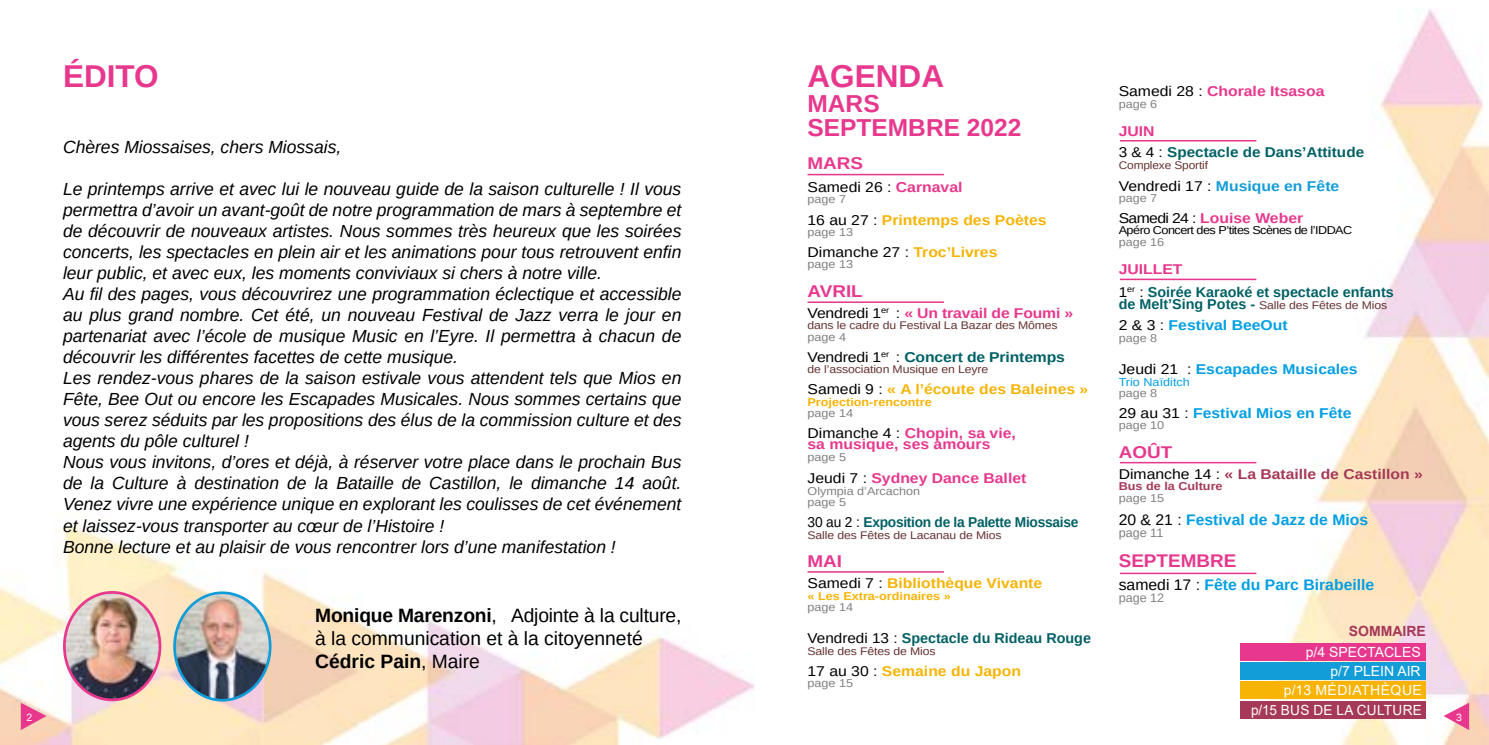
<style>
.page{position:relative;width:1489px;height:745px;background:#fff}
.page>*{position:absolute;margin:0;border:0;box-sizing:border-box;transform-origin:0 0}
.t1{font:700 31.5px "Arimo";color:#e7388d}
.t2{font:700 24.5px/24.5px "Arimo";color:#e7388d}
.t3{font:19.25px/23.1px "Arimo";color:#000}
.t4{font:700 18.38px "Arimo";color:#e7388d}
.t5{font:italic 17.5px/21px "Arimo";color:#000}
.t6{font:700 16.97px "Arimo";color:#e7388d;scale:1.11 1}
.t7{font:700 15.22px "Arimo";color:#009fe3}
.t8{font:700 14.17px/11.4px "Arimo";color:#e7388d;scale:1.11 1}
.t9{font:700 14.17px "Arimo";color:#f7b405;scale:1.11 1}
.t10{font:700 14.17px/22.8px "Arimo";color:#006065}
.t11{font:700 14.17px "Arimo";color:#009fe3;scale:1.11 1}
.t12{font:14.17px "Arimo";color:#000;scale:1.11 1}
.t13{font:700 14.17px "Arimo";letter-spacing:-.02em;color:#006065}
.t14{font:700 14.17px "Arimo";color:#a53957;scale:1.11 1}
.t15{font:700 14.17px/21.2px "Arimo";color:#006065;scale:1.08 1}
.t16{font:700 14.17px "Arimo";color:#006065;scale:1.11 1}
.t17{font:700 14.17px "Arimo";color:#129cd8;scale:1.11 1}
.t18{font:14px/19.1px "Arial";letter-spacing:.035em;color:#fff;text-align:right}
.t19{font:14px "Arial";letter-spacing:.025em;color:#fff}
.t20{font:14px "Arial";color:#fff}
.t21{font:700 14px "Arial";color:#a53957}
.t22{font:12.25px "Arimo";color:#818080}
.t23{font:11.38px/11.4px "Arimo";color:#818080;scale:1.11 1}
.t24{font:700 11.38px "Arimo";color:#f7b405;scale:1.11 1}
.t25{font:11.38px "Arimo";letter-spacing:-.04em;color:#000;scale:1.11 1}
.t26{font:700 11.38px "Arimo";color:#a53957;scale:1.11 1}
.t27{font:11.38px "Arimo";color:#009fe3;scale:1.11 1}
.t28{font:11.03px "Arimo";letter-spacing:-.01em;color:#633;scale:1.11 1}
.t29{font:11.03px "Arimo";letter-spacing:-.01em;color:#633;scale:1.08 1}
.t30{font:10.5px "Arimo";color:#fff}
.s1{font-weight:700;color:#e7388d}
.s2{font-weight:400;color:#000}
.s3{font-weight:700;color:#f7b405}
.s4{font-weight:700}
.s5{color:#e7388d}
.s6{font-weight:700;font-size:14.17px;color:#006065}
</style>
<div class="page">
<img style="left:0;top:9px;width:1488px;height:735px">
<svg style="left:21px;top:702px;width:25px;height:27px"></svg>
<svg style="left:1443px;top:702px;width:25px;height:27px"></svg>
<hr style="left:807px;top:174px;width:136px;height:1px;background:#e7388d">
<hr style="left:807px;top:301px;width:136px;height:2px;background:#e7388d">
<hr style="left:807px;top:570px;width:136px;height:2px;background:#e7388d">
<hr style="left:1119px;top:140px;width:137px;height:1px;background:#e7388d">
<hr style="left:1119px;top:278px;width:137px;height:2px;background:#e7388d">
<hr style="left:1119px;top:461px;width:137px;height:2px;background:#e7388d">
<hr style="left:1119px;top:572px;width:137px;height:1px;background:#e7388d">
<div style="left:1240px;top:661px;width:185px;height:18px;background:#129cd8"></div>
<div style="left:1240px;top:642px;width:185px;height:18px;background:#e7388d"></div>
<div style="left:1240px;top:680px;width:185px;height:18px;background:#f7b405"></div>
<div style="left:1240px;top:700px;width:185px;height:18px;background:#a53957"></div>
<img style="left:174px;top:592px;width:96px;height:107px">
<div style="left:173px;top:591px;width:98px;height:110px;border:3px solid #129cd8;border-radius:50%"></div>
<img style="left:64px;top:592px;width:96px;height:107px">
<div style="left:63px;top:590px;width:98px;height:110px;border:3px solid #e7388d;border-radius:50%"></div>
<h1 class="t1" style="left:63px;top:55px;width:97px">ÉDITO</h1>
<h1 class="t1" style="left:807px;top:55px;width:138px">AGENDA</h1>
<h2 class="t2" style="left:807px;top:91px;width:215px">MARS<br>SEPTEMBRE 2022</h2>
<p class="t5" style="left:63px;top:136px;width:280px">Chères Miossaises, chers Miossais,</p>
<p class="t5" style="left:63px;top:178px;width:620px">Le printemps arrive et avec lui le nouveau guide de la saison culturelle ! Il vous permettra d’avoir un avant-goût de notre programmation de mars à septembre et de découvrir de nouveaux artistes. Nous sommes très heureux que les soirées concerts, les spectacles en plein air et les animations pour tous retrouvent enfin leur public, et avec eux, les moments conviviaux si chers à notre ville.<br>Au fil des pages, vous découvrirez une programmation éclectique et accessible au plus grand nombre. Cet été, un nouveau Festival de Jazz verra le jour en partenariat avec l’école de musique Music en l’Eyre. Il permettra à chacun de découvrir les différentes facettes de cette musique.<br>Les rendez-vous phares de la saison estivale vous attendent tels que Mios en Fête, Bee Out ou encore les Escapades Musicales. Nous sommes certains que vous serez séduits par les propositions des élus de la commission culture et des agents du pôle culturel !<br>Nous vous invitons, d’ores et déjà, à réserver votre place dans le prochain Bus de la Culture à destination de la Bataille de Castillon, le dimanche 14 août.<br>Venez vivre une expérience unique en explorant les coulisses de cet événement et laissez-vous transporter au cœur de l’Histoire !<br>Bonne lecture et au plaisir de vous rencontrer lors d’une manifestation !</p>
<p class="t6" style="left:807px;top:152px;width:52px">MARS</p>
<p class="t12" style="left:807px;top:178px;width:141px">Samedi 26 : <span class="s1">Carnaval</span></p>
<p class="t23" style="left:807px;top:194px;width:36px">page 7</p>
<p class="t9" style="left:807px;top:210px;width:217px"><span class="s2">16 au 27 :</span> Printemps des Poètes</p>
<p class="t23" style="left:807px;top:226px;width:43px">page 13</p>
<p class="t12" style="left:807px;top:243px;width:173px">Dimanche 27 : <span class="s3">Troc’Livres</span></p>
<p class="t23" style="left:807px;top:259px;width:43px">page 13</p>
<p class="t6" style="left:807px;top:279px;width:51px">AVRIL</p>
<p class="t8" style="left:807px;top:307px;width:241px"><span class="s2">Vendredi 1</span><sup>er</sup> <span class="s2">:</span> « Un travail de Foumi »</p>
<p class="t28" style="left:807px;top:318px;width:227px">dans le cadre du Festival La Bazar des Mômes</p>
<p class="t23" style="left:807px;top:331px;width:36px">page 4</p>
<p class="t16" style="left:807px;top:347px;width:233px"><span class="s2">Vendredi 1</span><sup>er</sup> <span class="s2">:</span> Concert de Printemps</p>
<p class="t28" style="left:807px;top:362px;width:164px">de l’association Musique en Leyre</p>
<p class="t9" style="left:807px;top:379px;width:254px"><span class="s2">Samedi 9 :</span> « A l’écoute des Baleines »</p>
<p class="t24" style="left:807px;top:394px;width:113px">Projection-rencontre</p>
<p class="t23" style="left:807px;top:407px;width:43px">page 14</p>
<p class="t8" style="left:807px;top:427px;width:189px"><span class="s2">Dimanche 4 :</span> Chopin, sa vie, sa musique, ses amours</p>
<p class="t23" style="left:807px;top:451px;width:36px">page 5</p>
<p class="t8" style="left:807px;top:473px;width:199px"><span class="s2">Jeudi 7 :</span> Sydney Dance Ballet</p>
<p class="t23" style="left:807px;top:485px;width:103px">Olympia d’Arcachon page 5</p>
<p class="t13" style="left:807px;top:512px;width:272px"><span class="s2">30 au 2 :</span> Exposition de la Palette Miossaise</p>
<p class="t28" style="left:807px;top:527px;width:176px">Salle des Fêtes de Lacanau de Mios</p>
<p class="t6" style="left:807px;top:549px;width:33px">MAI</p>
<p class="t9" style="left:807px;top:573px;width:213px"><span class="s2">Samedi 7 :</span> Bibliothèque Vivante</p>
<p class="t24" style="left:807px;top:587px;width:130px">« Les Extra-ordinaires »</p>
<p class="t23" style="left:807px;top:601px;width:43px">page 14</p>
<p class="t10" style="left:807px;top:627px;width:285px"><span class="s2">Vendredi 13 :</span> Spectacle du Rideau Rouge</p>
<p class="t28" style="left:807px;top:643px;width:117px">Salle des Fêtes de Mios</p>
<p class="t9" style="left:807px;top:661px;width:194px"><span class="s2">17 au 30 :</span> Semaine du Japon</p>
<p class="t23" style="left:807px;top:677px;width:43px">page 15</p>
<p class="t3" style="left:315px;top:603px;width:368px"><span class="s4">Monique Marenzoni</span>, Adjointe à la culture, à la communication et à la citoyenneté<br><span class="s4">Cédric Pain</span>, Maire</p>
<p class="t8" style="left:1118px;top:86px;width:187px"><span class="s2">Samedi 28 :</span> Chorale Itsasoa</p>
<p class="t23" style="left:1118px;top:98px;width:36px">page 6</p>
<p class="t15" style="left:1118px;top:121px;width:229px"><span class="s5">JUIN<br></span><span class="s2">3 &amp; 4 :</span> Spectacle de Dans’Attitude</p>
<p class="t29" style="left:1118px;top:158px;width:84px">Complexe Sportif</p>
<p class="t17" style="left:1118px;top:176px;width:200px"><span class="s2">Vendredi 17 :</span> Musique en Fête</p>
<p class="t23" style="left:1118px;top:192px;width:36px">page 7</p>
<p class="t8" style="left:1118px;top:212px;width:168px"><span class="s2">Samedi 24 :</span> Louise Weber</p>
<p class="t25" style="left:1118px;top:223px;width:212px">Apéro Concert des P’tites Scènes de l’IDDAC</p>
<p class="t23" style="left:1118px;top:236px;width:43px">page 16</p>
<p class="t10" style="left:1118px;top:258px;width:276px"><span class="s5">JUILLET<br></span><span class="s2">1</span><sup>er</sup> <span class="s2">:</span> Soirée Karaoké et spectacle enfants</p>
<p class="t28" style="left:1118px;top:298px;width:243px"><span class="s6">de Melt’Sing Potes -</span> Salle des Fêtes de Mios</p>
<p class="t11" style="left:1118px;top:315px;width:154px"><span class="s2">2 &amp; 3 :</span> Festival BeeOut</p>
<p class="t23" style="left:1118px;top:332px;width:36px">page 8</p>
<p class="t11" style="left:1118px;top:359px;width:217px"><span class="s2">Jeudi 21 :</span> Escapades Musicales</p>
<p class="t27" style="left:1118px;top:374px;width:66px">Trio Naïditch</p>
<p class="t23" style="left:1118px;top:387px;width:36px">page 8</p>
<p class="t11" style="left:1118px;top:403px;width:211px"><span class="s2">29 au 31 :</span> Festival Mios en Fête</p>
<p class="t23" style="left:1118px;top:419px;width:43px">page 10</p>
<p class="t6" style="left:1118px;top:440px;width:50px">AOÛT</p>
<p class="t14" style="left:1118px;top:464px;width:275px"><span class="s2">Dimanche 14 :</span> « La Bataille de Castillon »</p>
<p class="t26" style="left:1118px;top:478px;width:95px">Bus de la Culture</p>
<p class="t23" style="left:1118px;top:492px;width:43px">page 15</p>
<p class="t7" style="left:1118px;top:508px;width:251px"><span class="s2">20 &amp; 21 :</span> Festival de Jazz de Mios</p>
<p class="t22" style="left:1118px;top:524px;width:46px">page 11</p>
<p class="t4" style="left:1118px;top:548px;width:119px">SEPTEMBRE</p>
<p class="t7" style="left:1118px;top:574px;width:257px"><span class="s2">samedi 17 :</span> Fête du Parc Birabeille</p>
<p class="t22" style="left:1118px;top:590px;width:47px">page 12</p>
<p class="t21" style="left:1348px;top:620px;width:78px">SOMMAIRE</p>
<p class="t18" style="left:1283px;top:661px;width:139px">p/7 PLEIN AIR<br>p/13 MÉDIATHÈQUE</p>
<p class="t20" style="left:1305px;top:641px;width:116px">p/4 SPECTACLES</p>
<p class="t19" style="left:1250px;top:699px;width:172px">p/15 BUS DE LA CULTURE</p>
<p class="t30" style="left:27px;top:709px;width:7px">2</p>
<p class="t30" style="left:1456px;top:709px;width:7px">3</p>
</div>
